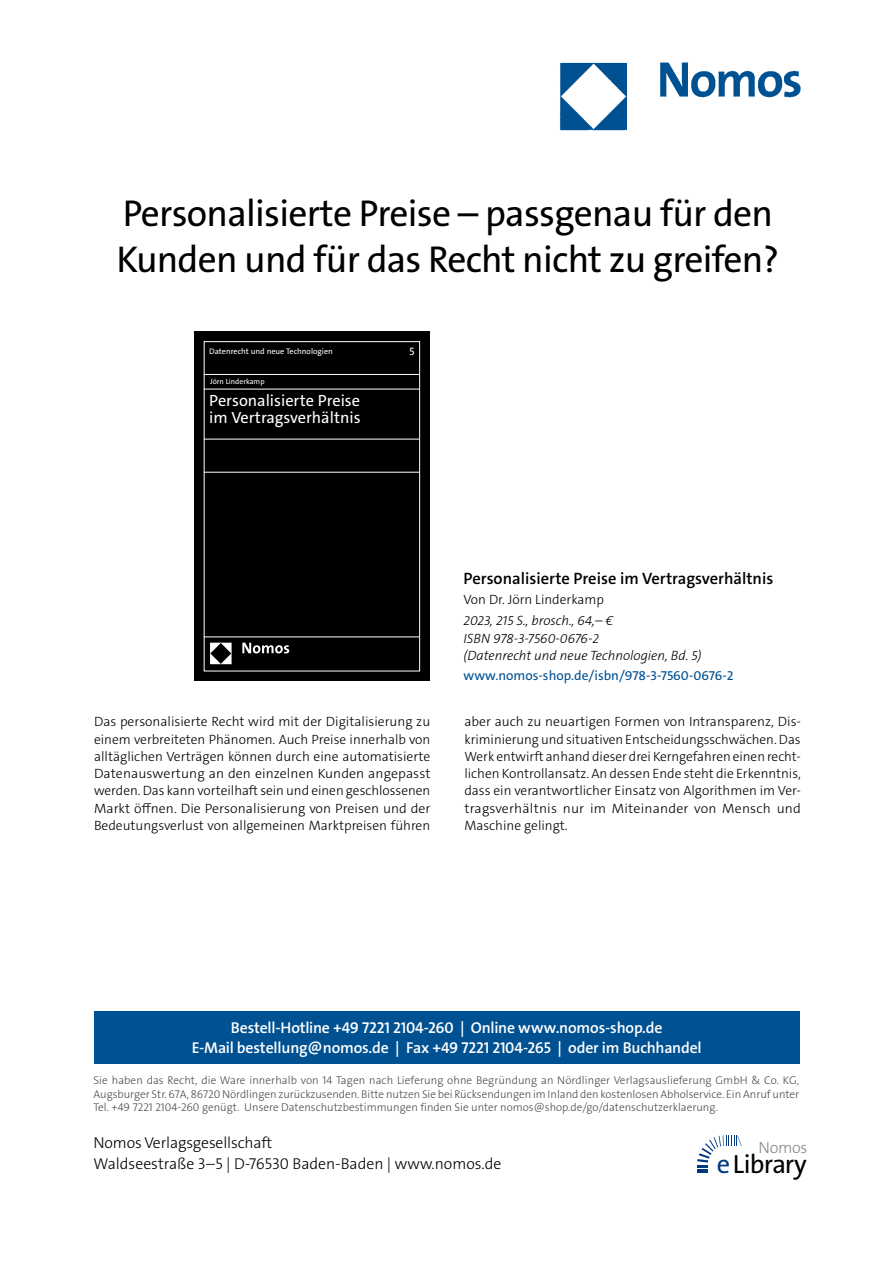
<style>
.page{position:relative;width:893px;height:1263px;background:#fff}
.page>*{position:absolute;margin:0;border:0;box-sizing:border-box;transform-origin:0 0}
.t1{font:37.5px/46.5px "The Sans Os F";letter-spacing:-.02em;color:#000}
.t2{font:26.4px "The Sans Os F";letter-spacing:-.03em;color:#000}
.t3{font:600 16.5px "The Sans C5";color:#000}
.t4{font:16.35px/16.8px "The Sans C5";color:#fff}
.t5{font:300 16.2px "The Sans Os F";letter-spacing:-.02em;color:#87888a}
.t6{font:600 15.75px/21px "The Sans Os F";letter-spacing:-.01em;color:#fff;text-align:center}
.t7{font:300 15.75px/21px "The Sans Os F";color:#000}
.t8{font:300 13.5px/17.2px "The Sans C5";color:#000;text-align:justify}
.t9{font:italic 300 13.5px/18px "The Sans C5";color:#000}
.t10{font:13.5px "The Sans C5";color:#005192}
.t11{font:300 11.25px/13.5px "The Sans Os F";color:#4b4b4d;text-align:justify}
.t12{font:10.8px "The Sans C5";color:#fff}
.t13{font:8.1px "The Sans C5";color:#fff}
.t14{font:7.65px "The Sans C5";color:#fff}
.s1{color:#003882}
</style>
<div class="page">
<img style="left:559px;top:62px;width:242px;height:69px">
<div style="left:94px;top:1011px;width:705px;height:52px;background:#005192"></div>
<svg style="left:697px;top:1135px;width:45px;height:38px"></svg>
<div style="left:194px;top:331px;width:236px;height:349px;background:#000"></div>
<div style="left:204px;top:341px;width:216px;height:330px;border:1px solid #fff"></div>
<hr style="left:204px;top:374px;width:215px;height:1px;background:#fff">
<hr style="left:204px;top:439px;width:215px;height:1px;background:#fff">
<hr style="left:204px;top:472px;width:215px;height:1px;background:#fff">
<hr style="left:204px;top:637px;width:215px;height:1px;background:#fff">
<svg style="left:242px;top:643px;width:47px;height:10px"></svg>
<svg style="left:210px;top:643px;width:22px;height:21px"></svg>
<hr style="left:204px;top:389px;width:215px;height:1px;background:#fff">
<h1 class="t1" style="left:117px;top:194px;width:664px">Personalisierte Preise – passgenau für den<br>Kunden und für das Recht nicht zu greifen?</h1>
<p class="t13" style="left:209px;top:346px;width:125px">Datenrecht und neue Technologien</p>
<p class="t14" style="left:210px;top:376px;width:56px">Jörn Linderkamp</p>
<p class="t4" style="left:209px;top:392px;width:153px">Personalisierte Preise im Vertragsverhältnis</p>
<p class="t12" style="left:410px;top:345px;width:7px">5</p>
<p class="t3" style="left:463px;top:567px;width:311px">Personalisierte Preise im Vertragsverhältnis</p>
<p class="t8" style="left:463px;top:591px;width:142px">Von Dr. Jörn Linderkamp</p>
<p class="t9" style="left:463px;top:612px;width:151px">2023, 215 S., brosch., 64,– €<br>ISBN 978-3-7560-0676-2</p>
<p class="t9" style="left:463px;top:646px;width:240px">(Datenrecht und neue Technologien, Bd. 5)</p>
<p class="t10" style="left:463px;top:667px;width:272px">www.nomos-shop.de/isbn/978-3-7560-0676-2</p>
<p class="t8" style="left:94px;top:713px;width:338px">Das personalisierte Recht wird mit der Digitalisierung zu einem verbreiteten Phänomen. Auch Preise innerhalb von alltäglichen Verträgen können durch eine automatisierte Datenauswertung an den einzelnen Kunden angepasst werden. Das kann vorteilhaft sein und einen geschlossenen Markt öffnen. Die Personalisierung von Preisen und der Bedeutungsverlust von allgemeinen Marktpreisen führen</p>
<p class="t8" style="left:464px;top:713px;width:338px">aber auch zu neuartigen Formen von Intransparenz, Dis&shy;kriminierung und situativen Entscheidungsschwächen. Das Werk entwirft anhand dieser drei Kerngefahren einen recht&shy;lichen Kontrollansatz. An dessen Ende steht die Erkenntnis, dass ein verantwortlicher Einsatz von Algorithmen im Ver&shy;tragsverhältnis nur im Miteinander von Mensch und Maschine gelingt.</p>
<p class="t6" style="left:192px;top:1017px;width:511px">Bestell-Hotline +49 7221 2104-260 | Online www.nomos-shop.de<br>E-Mail bestellung@nomos.de | Fax +49 7221 2104-265 | oder im Buchhandel</p>
<p class="t11" style="left:94px;top:1074px;width:707px">Sie haben das Recht, die Ware innerhalb von 14 Tagen nach Lieferung ohne Begründung an Nördlinger Verlagsauslieferung GmbH &amp; Co. KG, Augsburger Str. 67A, 86720 Nördlingen zurückzusenden. Bitte nutzen Sie bei Rücksendungen im Inland den kostenlosen Abholservice. Ein Anruf unter Tel. +49 7221 2104-260 genügt. Unsere Datenschutzbestimmungen finden Sie unter nomos@shop.de/go/datenschutzerklaerung.</p>
<p class="t7" style="left:94px;top:1133px;width:409px">Nomos Verlagsgesellschaft<br>Waldseestraße 3–5 | D-76530 Baden-Baden | www.nomos.de</p>
<p class="t5" style="left:758px;top:1137px;width:51px">Nomos</p>
<h2 class="t2" style="left:717px;top:1153px;width:91px"><span class="s1">e</span>Library</h2>
</div>
